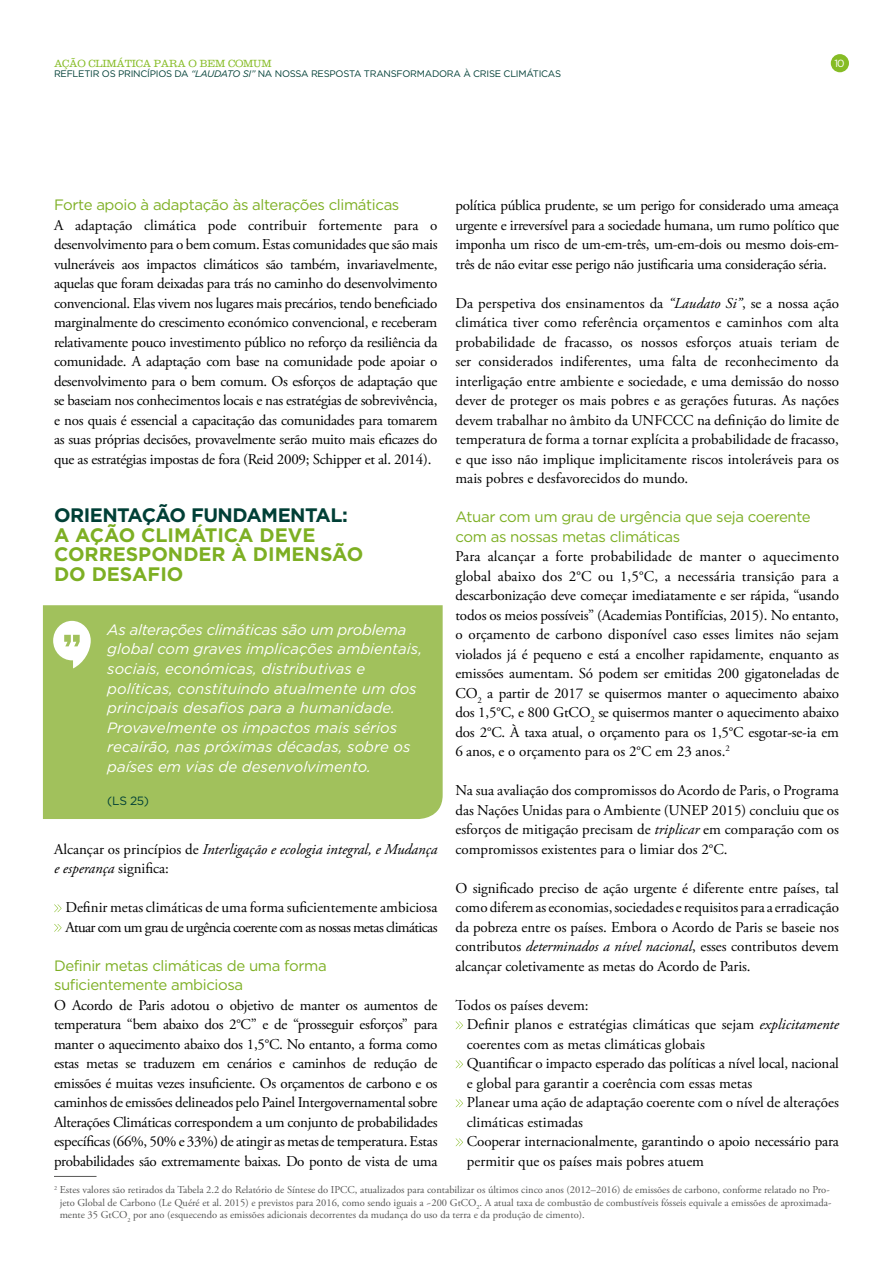
<style>
.page{position:relative;width:893px;height:1263px;background:#fff}
.page>*{position:absolute;margin:0;border:0;box-sizing:border-box;transform-origin:0 0}
.t1{font:700 19.5px/19.5px "Gotham";color:#7daf23}
.t2{font:700 19.5px "Gotham";letter-spacing:-.025em;color:#003f36}
.t3{font:15px/19.5px "Adobe Garamond Pro";letter-spacing:-.005em;color:#000;text-align:justify}
.t4{font:italic 15px/19.5px "Gotham";color:#fff}
.t5{font:15px/19.5px "Gotham";letter-spacing:-.025em;color:#7daf23}
.t6{font:15px/19.5px "Adobe Garamond Pro";letter-spacing:-.04em;color:#000}
.t7{font:italic 15px/19.5px "Adobe Garamond Pro";color:#000}
.t8{font:12px "Gotham";color:#003f36}
.t9{font:300 10.8px "Clarendon LT Std";letter-spacing:-.02em;color:#86bc25}
.t10{font:10.5px/12.6px "Adobe Garamond Pro";color:#575756}
.t11{font:10.5px "Gotham";color:#fff}
.t12{font:9.45px "Gotham";letter-spacing:-.025em;color:#003f36}
.s1{font-style:italic}
.s2{font-style:normal}
</style>
<div class="page">
<div style="left:831px;top:54px;width:18px;height:18px;background:#86bc25;border-radius:50%"></div>
<svg style="left:54px;top:904px;width:8px;height:8px"></svg>
<svg style="left:54px;top:924px;width:8px;height:7px"></svg>
<hr style="left:54px;top:1176px;width:43px;height:1px;background:#575756">
<svg style="left:455px;top:1021px;width:8px;height:8px"></svg>
<svg style="left:455px;top:1060px;width:8px;height:8px"></svg>
<svg style="left:455px;top:1099px;width:8px;height:8px"></svg>
<svg style="left:455px;top:1138px;width:8px;height:8px"></svg>
<div style="left:43px;top:605px;width:400px;height:214px;background:#a1c15c"></div>
<svg style="left:53px;top:621px;width:38px;height:47px"></svg>
<p class="t9" style="left:54px;top:57px;width:219px">AÇÃO CLIMÁTICA PARA O BEM COMUM</p>
<p class="t12" style="left:54px;top:68px;width:509px">REFLETIR OS PRINCÍPIOS DA <span class="s1">“LAUDATO SI”</span> NA NOSSA RESPOSTA TRANSFORMADORA À CRISE CLIMÁTICAS</p>
<p class="t11" style="left:834px;top:57px;width:12px">10</p>
<p class="t5" style="left:54px;top:195px;width:347px">Forte apoio à adaptação às alterações climáticas</p>
<p class="t3" style="left:54px;top:216px;width:385px">A adaptação climática pode contribuir fortemente para o desenvolvimento para o bem comum. Estas comunidades que são mais vulneráveis aos impactos climáticos são também, invariavelmente, aquelas que foram deixadas para trás no caminho do desenvolvimento convencional. Elas vivem nos lugares mais precários, tendo beneficiado marginalmente do crescimento económico convencional, e receberam relativamente pouco investimento público no reforço da resiliência da comunidade. A adaptação com base na comunidade pode apoiar o desenvolvimento para o bem comum. Os esforços de adaptação que se baseiam nos conhecimentos locais e nas estratégias de sobrevivência, e nos quais é essencial a capacitação das comunidades para tomarem as suas próprias decisões, provavelmente serão muito mais eficazes do que as estratégias impostas de fora (Reid 2009; Schipper et al. 2014).</p>
<h1 class="t2" style="left:54px;top:502px;width:295px">ORIENTAÇÃO FUNDAMENTAL:</h1>
<h1 class="t1" style="left:54px;top:525px;width:311px">A AÇÃO CLIMÁTICA DEVE<br>CORRESPONDER À DIMENSÃO<br>DO DESAFIO</h1>
<p class="t3" style="left:455px;top:196px;width:385px">política pública prudente, se um perigo for considerado uma ameaça urgente e irreversível para a sociedade humana, um rumo político que imponha um risco de um-em-três, um-em-dois ou mesmo dois-em&shy;três de não evitar esse perigo não justificaria uma consideração séria.</p>
<p class="t3" style="left:455px;top:294px;width:385px">Da perspetiva dos ensinamentos da <span class="s1">“Laudato Si”</span>, se a nossa ação climática tiver como referência orçamentos e caminhos com alta probabilidade de fracasso, os nossos esforços atuais teriam de ser considerados indiferentes, uma falta de reconhecimento da interligação entre ambiente e sociedade, e uma demissão do nosso dever de proteger os mais pobres e as gerações futuras. As nações devem trabalhar no âmbito da UNFCCC na definição do limite de temperatura de forma a tornar explícita a probabilidade de fracasso, e que isso não implique implicitamente riscos intoleráveis para os mais pobres e desfavorecidos do mundo.</p>
<p class="t5" style="left:455px;top:507px;width:357px">Atuar com um grau de urgência que seja coerente com as nossas metas climáticas</p>
<p class="t3" style="left:455px;top:547px;width:385px">Para alcançar a forte probabilidade de manter o aquecimento global abaixo dos 2°C ou 1,5°C, a necessária transição para a descarbonização deve começar imediatamente e ser rápida, “usando todos os meios possíveis” (Academias Pontifícias, 2015). No entanto, o orçamento de carbono disponível caso esses limites não sejam violados já é pequeno e está a encolher rapidamente, enquanto as emissões aumentam. Só podem ser emitidas 200 gigatoneladas de CO<sub>2</sub> a partir de 2017 se quisermos manter o aquecimento abaixo dos 1,5°C, e 800 GtCO<sub>2</sub> se quisermos manter o aquecimento abaixo dos 2°C. À taxa atual, o orçamento para os 1,5°C esgotar-se-ia em 6 anos, e o orçamento para os 2°C em 23 anos.<sup>2</sup></p>
<p class="t3" style="left:455px;top:781px;width:385px">Na sua avaliação dos compromissos do Acordo de Paris, o Programa das Nações Unidas para o Ambiente (UNEP 2015) concluiu que os esforços de mitigação precisam de <span class="s1">triplicar</span> em comparação com os compromissos existentes para o limiar dos 2°C.</p>
<p class="t3" style="left:455px;top:879px;width:385px">O significado preciso de ação urgente é diferente entre países, tal como diferem as economias, sociedades e requisitos para a erradicação da pobreza entre os países. Embora o Acordo de Paris se baseie nos contributos <span class="s1">determinados a nível nacional</span>, esses contributos devem alcançar coletivamente as metas do Acordo de Paris.</p>
<p class="t3" style="left:467px;top:996px;width:374px;text-align:left;text-indent:-11px">Todos os países devem:<br>Definir planos e estratégias climáticas que sejam <span class="s1">explicitamente </span>coerentes com as metas climáticas globais<br>Quantificar o impacto esperado das políticas a nível local, nacional e global para garantir a coerência com essas metas<br>Planear uma ação de adaptação coerente com o nível de alterações climáticas estimadas<br>Cooperar internacionalmente, garantindo o apoio necessário para permitir que os países mais pobres atuem</p>
<p class="t4" style="left:107px;top:620px;width:316px">As alterações climáticas são um problema global com graves implicações ambientais, sociais, económicas, distributivas e políticas, constituindo atualmente um dos principais desafios para a humanidade.<br>Provavelmente os impactos mais sérios recairão, nas próximas décadas, sobre os países em vias de desenvolvimento.</p>
<p class="t8" style="left:107px;top:792px;width:43px">(LS 25)</p>
<p class="t7" style="left:54px;top:839px;width:385px"><span class="s2">Alcançar os princípios de</span> Interligação e ecologia integral, e Mudança e esperança <span class="s2">significa:</span></p>
<p class="t6" style="left:65px;top:898px;width:374px">Definir metas climáticas de uma forma suficientemente ambiciosa<br>Atuar com um grau de urgência coerente com as nossas metas climáticas</p>
<p class="t5" style="left:54px;top:955px;width:274px">Definir metas climáticas de uma forma suficientemente ambiciosa</p>
<p class="t3" style="left:54px;top:996px;width:385px">O Acordo de Paris adotou o objetivo de manter os aumentos de temperatura “bem abaixo dos 2°C” e de “prosseguir esforços” para manter o aquecimento abaixo dos 1,5°C. No entanto, a forma como estas metas se traduzem em cenários e caminhos de redução de emissões é muitas vezes insuficiente. Os orçamentos de carbono e os caminhos de emissões delineados pelo Painel Intergovernamental sobre Alterações Climáticas correspondem a um conjunto de probabilidades específicas (66%, 50% e 33%) de atingir as metas de temperatura. Estas probabilidades são extremamente baixas. Do ponto de vista de uma</p>
<p class="t10" style="left:60px;top:1184px;width:773px;text-indent:-6px"><sup>2</sup> Estes valores são retirados da Tabela 2.2 do Relatório de Síntese do IPCC, atualizados para contabilizar os últimos cinco anos (2012–2016) de emissões de carbono, conforme relatado no Pro&shy;jeto Global de Carbono (Le Quéré et al. 2015) e previstos para 2016, como sendo iguais a ~200 GtCO<sub>2</sub>. A atual taxa de combustão de combustíveis fósseis equivale a emissões de aproximada&shy;mente 35 GtCO<sub>2</sub> por ano (esquecendo as emissões adicionais decorrentes da mudança do uso da terra e da produção de cimento).</p>
</div>
